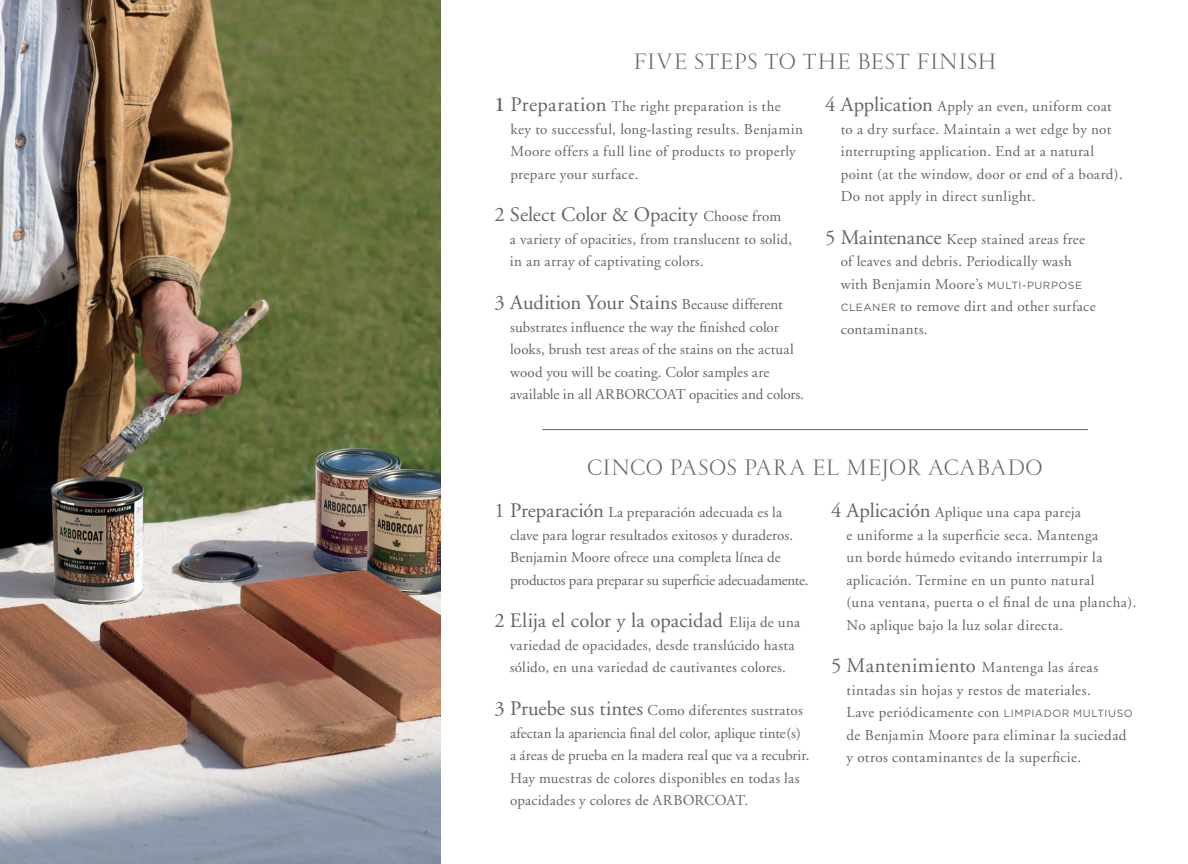
<style>
.page{position:relative;width:1188px;height:864px;background:#fff}
.page>*{position:absolute;margin:0;border:0;box-sizing:border-box;transform-origin:0 0}
.t1{font:300 22.5px "Garamond";letter-spacing:.045em;color:#646569}
.flap_txt{font:20.7px "Adobe Garamond";color:#646569}
.flap_txt-2{font:15px/22.5px "Adobe Garamond";letter-spacing:.015em;color:#646569}
.s1{font-weight:600;font-size:20.7px}
.s2{font-size:20.7px}
.s3{font-size:15px}
.s4{font-family:"Gotham";font-size:10.5px}
</style>
<div class="page">
<img style="left:0;top:0;width:441px;height:864px">
<hr style="left:542px;top:429px;width:546px;height:1px;background:#646569">
<p class="t1" style="left:634px;top:50px;width:364px">FIVE STEPS TO THE BEST FINISH</p>
<p class="flap_txt-2" style="left:511px;top:95px;width:294px;text-indent:-16px"><span class="s1">1</span> <span class="s2">Preparation</span> The right preparation is the key to successful, long-lasting results. Benjamin Moore offers a full line of products to properly prepare your surface.</p>
<p class="flap_txt" style="left:494px;top:204px;width:288px">2 Select Color &amp; Opacity <span class="s3">Choose from</span></p>
<p class="flap_txt-2" style="left:510px;top:228px;width:284px">a variety of opacities, from translucent to solid, in an array of captivating colors.</p>
<p class="flap_txt" style="left:494px;top:291px;width:290px">3 Audition Your Stains <span class="s3">Because different</span></p>
<p class="flap_txt-2" style="left:510px;top:316px;width:295px">substrates influence the way the finished color looks, brush test areas of the stains on the actual wood you will be coating. Color samples are available in all ARBORCOAT opacities and colors.</p>
<p class="flap_txt-2" style="left:841px;top:95px;width:284px;text-indent:-15px"><span class="s2">4 Application</span> Apply an even, uniform coat to a dry surface. Maintain a wet edge by not interrupting application. End at a natural point (at the window, door or end of a board).<br>Do not apply in direct sunlight.</p>
<p class="flap_txt-2" style="left:841px;top:228px;width:256px;text-indent:-15px"><span class="s2">5 Maintenance</span> Keep stained areas free of leaves and debris. Periodically wash with Benjamin Moore’s <span class="s4">MULTI-PURPOSE CLEANER</span> to remove dirt and other surface contaminants.</p>
<p class="t1" style="left:588px;top:456px;width:456px">CINCO PASOS PARA EL MEJOR ACABADO</p>
<p class="flap_txt-2" style="left:510px;top:501px;width:300px;text-indent:-16px"><span class="s2">1 Preparación</span> La preparación adecuada es la clave para lograr resultados exitosos y duraderos.<br>Benjamin Moore ofrece una completa línea de productos para preparar su superficie adecuadamente.</p>
<p class="flap_txt" style="left:494px;top:610px;width:307px">2 Elija el color y la opacidad <span class="s3">Elija de una</span></p>
<p class="flap_txt-2" style="left:510px;top:634px;width:286px">variedad de opacidades, desde translúcido hasta sólido, en una variedad de cautivantes colores.</p>
<p class="flap_txt-2" style="left:510px;top:699px;width:301px;text-indent:-16px"><span class="s2">3 Pruebe sus tintes</span> Como diferentes sustratos afectan la apariencia final del color, aplique tinte(s) a áreas de prueba en la madera real que va a recubrir.<br>Hay muestras de colores disponibles en todas las opacidades y colores de ARBORCOAT.</p>
<p class="flap_txt-2" style="left:847px;top:501px;width:291px;text-indent:-15px"><span class="s2">4 Aplicación</span> Aplique una capa pareja<br>e uniforme a la superficie seca. Mantenga<br>un borde húmedo evitando interrumpir la aplicación. Termine en un punto natural<br>(una ventana, puerta o el final de una plancha).<br>No aplique bajo la luz solar directa.</p>
<p class="flap_txt-2" style="left:847px;top:657px;width:288px;text-indent:-15px"><span class="s2">5 Mantenimiento</span> Mantenga las áreas tintadas sin hojas y restos de materiales.<br>Lave periódicamente con <span class="s4">LIMPIADOR MULTIUSO </span>de Benjamin Moore para eliminar la suciedad y otros contaminantes de la superficie.</p>
</div>
